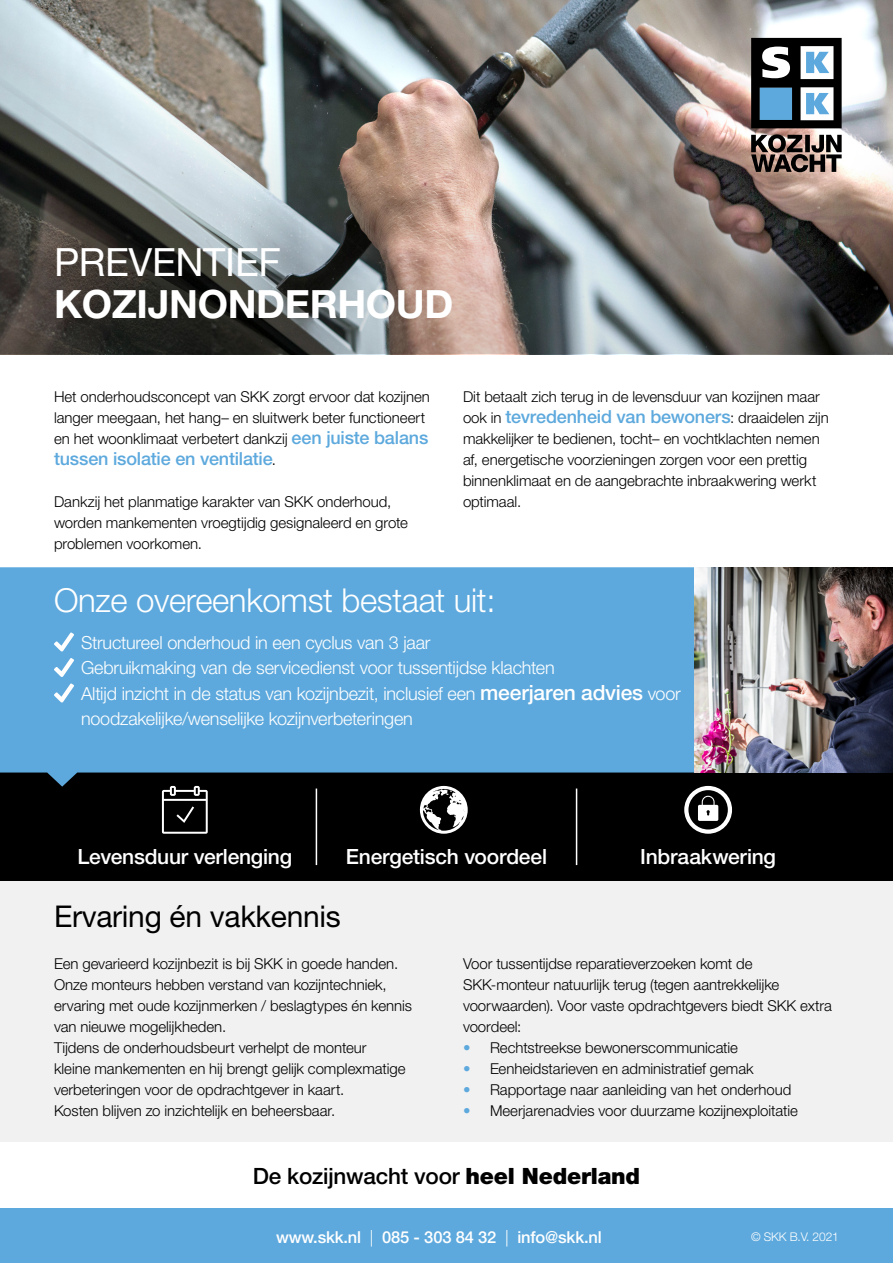
<style>
.page{position:relative;width:893px;height:1263px;background:#fff}
.page>*{position:absolute;margin:0;border:0;box-sizing:border-box;transform-origin:0 0}
.Titelgroot_zwart{font:700 39px/42px "Helvetica Neue LT Pro";letter-spacing:-.01em;color:#fff}
.Titelgroot_zwart-2{font:300 33px "Helvetica Neue LT Pro";letter-spacing:-.01em;color:#fff}
.Titelgroot_zwart-3{font:30px "Helvetica Neue LT Pro";letter-spacing:-.01em;color:#000}
.t1{font:500 22.5px "Helvetica Neue LT Pro";letter-spacing:-.01em;color:#000}
.Broodzwart_semi{font:500 21px "Helvetica Neue LT Pro";letter-spacing:-.01em;color:#fff}
.Lijst_groot_vinkjes{font:300 18px/25.5px "Helvetica Neue LT Pro";letter-spacing:-.01em;color:#fff}
.Paragraph_Style_1{font:500 18px "Helvetica Neue LT Pro";letter-spacing:-.01em;color:#5da9dd}
.t2{font:500 16.5px "Helvetica Neue LT Pro";letter-spacing:-.01em;color:#fff}
.Paragraph_Style_1-2{font:300 15px/21px "Helvetica Neue LT Pro";letter-spacing:-.005em;color:#000}
.t3{font:300 12px "Helvetica Neue LT Pro";letter-spacing:-.01em;color:#fff}
.s1{font-weight:400}
.s2{font-weight:500;font-size:18px;color:#5da9dd}
.s3{font-weight:300;font-size:15px;color:#000}
.s4{font-weight:500;font-size:21px}
.s5{color:#5da9dd}
.s6{font-weight:900}
.s7{font-weight:300}
</style>
<div class="page">
<div style="left:0;top:876px;width:893px;height:266px;background:#f1f1f2"></div>
<div style="left:0;top:772px;width:893px;height:109px;background:#000"></div>
<img style="left:0;top:0;width:893px;height:42px">
<div style="left:0;top:1209px;width:893px;height:54px;background:#5da9dd"></div>
<svg style="left:420px;top:787px;width:48px;height:47px"></svg>
<hr style="left:576px;top:788px;width:1px;height:77px;background:#fff">
<hr style="left:316px;top:788px;width:1px;height:77px;background:#fff">
<svg style="left:162px;top:787px;width:46px;height:47px"></svg>
<svg style="left:0;top:567px;width:893px;height:220px;background:#559bcb"></svg>
<svg style="left:54px;top:632px;width:20px;height:19px"></svg>
<svg style="left:54px;top:658px;width:20px;height:19px"></svg>
<svg style="left:54px;top:683px;width:20px;height:19px"></svg>
<img style="left:695px;top:567px;width:198px;height:205px">
<svg style="left:684px;top:786px;width:48px;height:48px"></svg>
<img style="left:0;top:42px;width:893px;height:312px">
<svg style="left:751px;top:134px;width:91px;height:38px;background:#6a5d57"></svg>
<svg style="left:751px;top:38px;width:91px;height:90px"></svg>
<p class="Titelgroot_zwart" style="left:54px;top:240px;width:401px"><span class="s1">PREVENTIEF<br></span>KOZIJNONDERHOUD</p>
<p class="Paragraph_Style_1-2" style="left:54px;top:386px;width:377px">Het onderhoudsconcept van SKK zorgt ervoor dat kozijnen langer meegaan, het hang– en sluitwerk beter functioneert en het woonklimaat verbetert dankzij <span class="s2">een juiste balans</span></p>
<p class="Paragraph_Style_1" style="left:54px;top:448px;width:224px">tussen isolatie en ventilatie<span class="s3">.</span></p>
<p class="Paragraph_Style_1-2" style="left:54px;top:491px;width:355px">Dankzij het planmatige karakter van SKK onderhoud, worden mankementen vroegtijdig gesignaleerd en grote problemen voorkomen.</p>
<p class="Paragraph_Style_1-2" style="left:463px;top:386px;width:358px">Dit betaalt zich terug in de levensduur van kozijnen maar</p>
<p class="Paragraph_Style_1" style="left:463px;top:406px;width:367px"><span class="s3">ook in</span> tevredenheid van bewoners<span class="s3">: draaidelen zijn</span></p>
<p class="Paragraph_Style_1-2" style="left:463px;top:428px;width:358px">makkelijker te bedienen, tocht– en vochtklachten nemen af, energetische voorzieningen zorgen voor een prettig binnenklimaat en de aangebrachte inbraakwering werkt optimaal.</p>
<p class="Titelgroot_zwart-2" style="left:54px;top:580px;width:443px">Onze overeenkomst bestaat uit:</p>
<p class="Lijst_groot_vinkjes" style="left:81px;top:629px;width:351px">Structureel onderhoud in een cyclus van 3 jaar</p>
<p class="Lijst_groot_vinkjes" style="left:81px;top:655px;width:475px">Gebruikmaking van de servicedienst voor tussentijdse klachten</p>
<p class="Lijst_groot_vinkjes" style="left:81px;top:680px;width:601px">Altijd inzicht in de status van kozijnbezit, inclusief een <span class="s4">meerjaren advies</span> voor noodzakelijke/wenselijke kozijnverbeteringen</p>
<p class="Broodzwart_semi" style="left:77px;top:844px;width:216px">Levensduur verlenging</p>
<p class="Broodzwart_semi" style="left:346px;top:844px;width:203px">Energetisch voordeel</p>
<p class="Broodzwart_semi" style="left:640px;top:844px;width:137px">Inbraakwering</p>
<p class="Titelgroot_zwart-3" style="left:54px;top:898px;width:288px">Ervaring én vakkennis</p>
<p class="Paragraph_Style_1-2" style="left:54px;top:953px;width:360px">Een gevarieerd kozijnbezit is bij SKK in goede handen.<br>Onze monteurs hebben verstand van kozijntechniek, ervaring met oude kozijnmerken / beslagtypes én kennis van nieuwe mogelijkheden.</p>
<p class="Paragraph_Style_1-2" style="left:54px;top:1037px;width:353px">Tijdens de onderhoudsbeurt verhelpt de monteur kleine mankementen en hij brengt gelijk complexmatige verbeteringen voor de opdrachtgever in kaart.<br>Kosten blijven zo inzichtelijk en beheersbaar.</p>
<p class="Paragraph_Style_1-2" style="left:463px;top:953px;width:370px">Voor tussentijdse reparatieverzoeken komt de SKK-monteur natuurlijk terug (tegen aantrekkelijke voorwaarden). Voor vaste opdrachtgevers biedt SKK extra voordeel:</p>
<p class="Paragraph_Style_1-2" style="left:463px;top:1037px;width:277px"><span class="s5">•</span> Rechtstreekse bewonerscommunicatie</p>
<p class="Paragraph_Style_1-2" style="left:463px;top:1058px;width:292px"><span class="s5">•</span> Eenheidstarieven en administratief gemak</p>
<p class="Paragraph_Style_1-2" style="left:463px;top:1079px;width:330px"><span class="s5">•</span> Rapportage naar aanleiding van het onderhoud</p>
<p class="Paragraph_Style_1-2" style="left:463px;top:1100px;width:336px"><span class="s5">•</span> Meerjarenadvies voor duurzame kozijnexploitatie</p>
<p class="t1" style="left:253px;top:1162px;width:389px">De kozijnwacht voor <span class="s6">heel Nederland</span></p>
<p class="t2" style="left:276px;top:1227px;width:327px">www.skk.nl <span class="s7">|</span> 085 - 303 84 32 <span class="s7">|</span> info@skk.nl</p>
<p class="t3" style="left:751px;top:1229px;width:89px">© SKK B.V. 2021</p>
</div>
